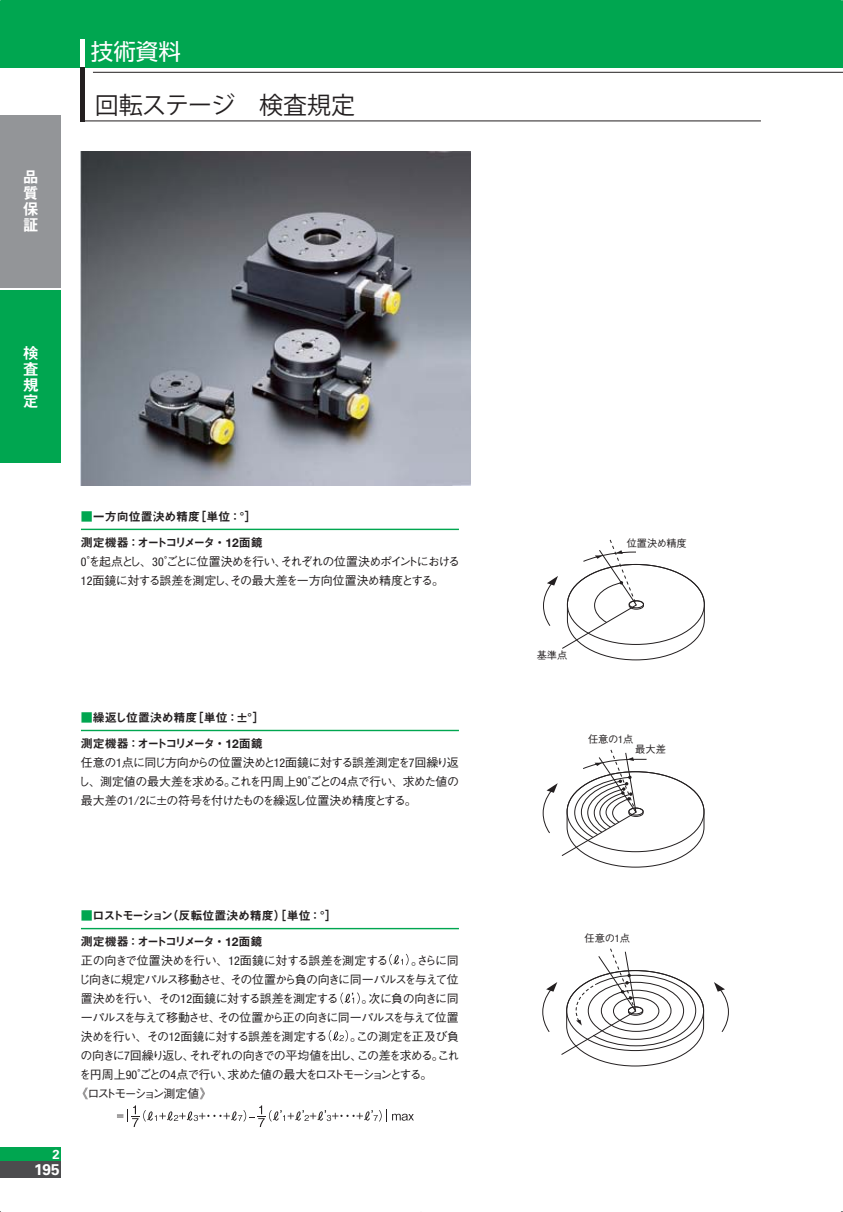
<style>
.page{position:relative;width:843px;height:1212px;background:#fff}
.page>*{position:absolute;margin:0;border:0;box-sizing:border-box;transform-origin:0 0}
.t1{font:24.07px "Koz Go Pro Regular 90 msp RKSJ H";letter-spacing:-.015em;color:#231f20}
.t2{font:22.5px "Shin Go Pro Regular 90 msp RKSJ H";color:#fff}
.t3{font:15.97px/16px "Midashi Go Pro MB31 90 msp RKSJ V";color:#fff;text-align:justify}
.t4{font:700 15.53px "Univers LT Std";color:#fff}
.t5{font:700 13.05px "Univers LT Std";color:#fff}
.t6{font:11.92px/18.9px "Gothic BBB Pro Medium 90 msp RKSJ H";letter-spacing:-.095em;color:#231f20}
.t7{font:11.92px "Midashi Go Pro MB31 90 msp RKSJ V";letter-spacing:-.17em;color:#231f20}
.t8{font:11.92px "Gothic BBB Pro Medium 90 msp RKSJ H";letter-spacing:-.125em;color:#231f20}
.t9{font:11.92px "Gothic BBB Pro Medium 90 msp RKSJ H";letter-spacing:-.145em;color:#231f20}
.t10{font:11.92px "Gothic BBB Pro Medium 90 msp RKSJ H";letter-spacing:-.04em;color:#231f20}
.t11{font:11.92px "Gothic BBB Pro Medium 90 msp RKSJ H";letter-spacing:-.055em;color:#231f20}
.t12{font:11.92px "Gothic BBB Pro Medium 90 msp RKSJ H";letter-spacing:-.05em;color:#231f20}
.t13{font:11.92px "Midashi Go Pro MB31 90 msp RKSJ V";color:#231f20}
.t14{font:11.92px "Midashi Go Pro MB31 90 msp RKSJ V";letter-spacing:-.03em;color:#231f20}
.t15{font:11.92px "Gothic BBB Pro Medium 90 msp RKSJ H";letter-spacing:-.16em;color:#231f20}
.t16{font:10.35px "Gothic BBB Pro Medium 90 msp RKSJ H";color:#231f20}
.s1{color:#00a650}
.s2{font-family:"Helvetica Neue LT Std";font-weight:700}
.s3{font-family:"Helvetica Neue LT Std";font-stretch:condensed}
</style>
<div class="page">
<div style="left:0;top:0;width:841px;height:67px;background:#00a650"></div>
<div style="left:0;top:1147px;width:61px;height:14px;background:#00a650"></div>
<div style="left:0;top:1161px;width:61px;height:16px;background:#4c4c4e"></div>
<hr style="left:841px;top:0;width:2px;height:67px;background:#00a650">
<hr style="left:81px;top:39px;width:4px;height:28px;background:#fff">
<hr style="left:81px;top:67px;width:4px;height:54px;background:#231f20">
<hr style="left:81px;top:120px;width:680px;height:1px;background:#231f20">
<hr style="left:93px;top:72px;width:750px;height:1px;background:#231f20">
<div style="left:0;top:115px;width:61px;height:172px;background:#939598"></div>
<div style="left:0;top:290px;width:61px;height:172px;background:#00a650"></div>
<img style="left:81px;top:151px;width:390px;height:334px">
<hr style="left:81px;top:528px;width:378px;height:2px;background:#00a650">
<hr style="left:81px;top:729px;width:378px;height:2px;background:#00a650">
<hr style="left:81px;top:927px;width:378px;height:2px;background:#00a650">
<svg style="left:117px;top:1105px;width:297px;height:21px"></svg>
<svg style="left:543px;top:539px;width:162px;height:121px"></svg>
<svg style="left:543px;top:749px;width:162px;height:118px"></svg>
<svg style="left:714px;top:982px;width:15px;height:50px"></svg>
<svg style="left:542px;top:948px;width:162px;height:118px"></svg>
<svg style="left:389px;top:954px;width:20px;height:11px"></svg>
<svg style="left:340px;top:992px;width:20px;height:11px"></svg>
<svg style="left:329px;top:1030px;width:19px;height:11px"></svg>
<h3 class="t3" style="left:23px;top:171px;width:17px">品質保証</h3>
<h2 class="t2" style="left:91px;top:43px;width:91px">技術資料</h2>
<h1 class="t1" style="left:95px;top:96px;width:262px">回転ステージ　検査規定</h1>
<h3 class="t3" style="left:23px;top:347px;width:17px">検査規定</h3>
<p class="t13" style="left:81px;top:512px;width:177px"><span class="s1">■</span>一方向位置決め精度［単位：°］</p>
<p class="t7" style="left:81px;top:537px;width:183px">測定機器：オートコリメータ・<span class="s2">12</span>面鏡</p>
<p class="t6" style="left:81px;top:553px;width:381px"><span class="s3">0</span>゜を起点とし、<span class="s3">30</span>゜ごとに位置決めを行い、それぞれの位置決めポイントにおける<br><span class="s3">12</span>面鏡に対する誤差を測定し、その最大差を一方向位置決め精度とする。</p>
<p class="t13" style="left:81px;top:713px;width:185px"><span class="s1">■</span>繰返し位置決め精度［単位：±°］</p>
<p class="t7" style="left:81px;top:738px;width:183px">測定機器：オートコリメータ・<span class="s2">12</span>面鏡</p>
<p class="t6" style="left:78px;top:754px;width:382px;text-align:justify">任意の<span class="s3">1</span>点に同じ方向からの位置決めと<span class="s3">12</span>面鏡に対する誤差測定を<span class="s3">7</span>回繰り返し、測定値の最大差を求める。これを円周上<span class="s3">90</span>゜ごとの<span class="s3">4</span>点で行い、求めた値の最大差の<span class="s3">1</span>/<span class="s3">2</span>に±の符号を付けたものを繰返し位置決め精度とする。</p>
<p class="t5" style="left:53px;top:1146px;width:9px">2</p>
<h3 class="t4" style="left:34px;top:1160px;width:27px">195</h3>
<p class="t14" style="left:81px;top:911px;width:257px"><span class="s1">■</span>ロストモーション（反転位置決め精度）［単位：°］</p>
<p class="t7" style="left:81px;top:936px;width:183px">測定機器：オートコリメータ・<span class="s2">12</span>面鏡</p>
<p class="t10" style="left:81px;top:955px;width:380px">正の向きで位置決めを行い、<span class="s3">12</span>面鏡に対する誤差を測定する　　。さらに同</p>
<p class="t6" style="left:79px;top:971px;width:382px">じ向きに規定パルス移動させ、その位置から負の向きに同一パルスを与えて位</p>
<p class="t11" style="left:81px;top:993px;width:379px">置決めを行い、その<span class="s3">12</span>面鏡に対する誤差を測定する　　。次に負の向きに同</p>
<p class="t6" style="left:81px;top:1009px;width:380px">一パルスを与えて移動させ、その位置から正の向きに同一パルスを与えて位置</p>
<p class="t12" style="left:81px;top:1031px;width:380px">決めを行い、その<span class="s3">12</span>面鏡に対する誤差を測定する　　。この測定を正及び負</p>
<p class="t8" style="left:81px;top:1050px;width:380px">の向きに<span class="s3">7</span>回繰り返し、それぞれの向きでの平均値を出し、この差を求める。これ</p>
<p class="t9" style="left:79px;top:1069px;width:355px">を円周上<span class="s3">90</span>゜ごとの<span class="s3">4</span>点で行い、求めた値の最大をロストモーションとする。</p>
<p class="t15" style="left:76px;top:1088px;width:137px">《ロストモーション測定値》</p>
<p class="t16" style="left:627px;top:539px;width:62px">位置決め精度</p>
<p class="t16" style="left:537px;top:651px;width:32px">基準点</p>
<p class="t16" style="left:588px;top:735px;width:47px">任意の<span class="s3">1</span>点</p>
<p class="t16" style="left:635px;top:745px;width:32px">最大差</p>
<p class="t16" style="left:585px;top:934px;width:47px">任意の<span class="s3">1</span>点</p>
</div>
